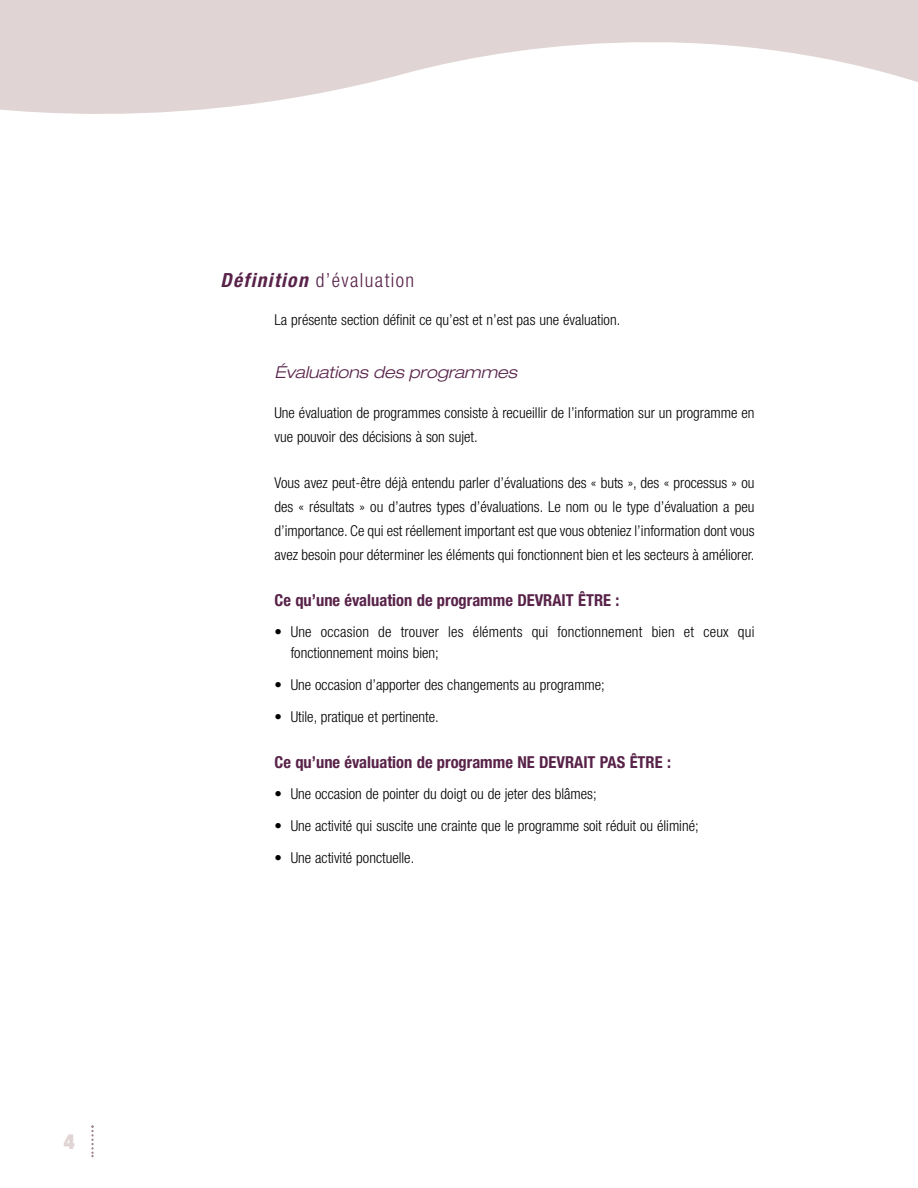
<style>
.page{position:relative;width:918px;height:1188px;background:#fff}
.page>*{position:absolute;margin:0;border:0;box-sizing:border-box;transform-origin:0 0}
.t1{font:900 expanded 21px "Helvetica Neue";color:#e0d5d4}
.t2{font:300 condensed 19.5px "Helvetica Neue";letter-spacing:.07em;color:#582249}
.t3{font:700 condensed 16.5px "Helvetica Neue";color:#582249}
.t4{font:italic 300 expanded 16.5px "Helvetica Neue";color:#582249}
.t5{font:300 condensed 15px/24px "Helvetica Neue";color:#000}
.s1{font-weight:700;font-style:italic}
</style>
<div class="page">
<svg style="left:0;top:0;width:918px;height:114px;fill:#e0d5d4"></svg>
<svg style="left:91px;top:1125px;width:3px;height:32px"></svg>
<h1 class="t1" style="left:64px;top:1134px;width:12px">4</h1>
<h2 class="t2" style="left:220px;top:273px;width:195px"><span class="s1">Définition</span> d’évaluation</h2>
<p class="t5" style="left:274px;top:309px;width:347px">La présente section définit ce qu’est et n’est pas une évaluation.</p>
<p class="t4" style="left:274px;top:366px;width:244px">Évaluations des programmes</p>
<p class="t5" style="left:274px;top:402px;width:481px">Une évaluation de programmes consiste à recueillir de l’information sur un programme en vue pouvoir des décisions à son sujet.</p>
<p class="t5" style="left:274px;top:472px;width:482px;text-align:justify">Vous avez peut-être déjà entendu parler d’évaluations des « buts », des « processus » ou des « résultats » ou d’autres types d’évaluations. Le nom ou le type d’évaluation a peu d’importance. Ce qui est réellement important est que vous obteniez l’information dont vous avez besoin pour déterminer les éléments qui fonctionnent bien et les secteurs à améliorer.</p>
<p class="t3" style="left:274px;top:594px;width:346px">Ce qu’une évaluation de programme DEVRAIT ÊTRE :</p>
<p class="t5" style="left:291px;top:623px;width:465px;line-height:21px;text-indent:-16px">• Une occasion de trouver les éléments qui fonctionnement bien et ceux qui fonctionnement moins bien;</p>
<p class="t5" style="left:274px;top:674px;width:332px">• Une occasion d’apporter des changements au programme;</p>
<p class="t5" style="left:274px;top:706px;width:166px">• Utile, pratique et pertinente.</p>
<p class="t3" style="left:274px;top:756px;width:398px">Ce qu’une évaluation de programme NE DEVRAIT PAS ÊTRE :</p>
<p class="t5" style="left:274px;top:783px;width:324px">• Une occasion de pointer du doigt ou de jeter des blâmes;</p>
<p class="t5" style="left:274px;top:815px;width:426px">• Une activité qui suscite une crainte que le programme soit réduit ou éliminé;</p>
<p class="t5" style="left:274px;top:847px;width:141px">• Une activité ponctuelle.</p>
</div>
